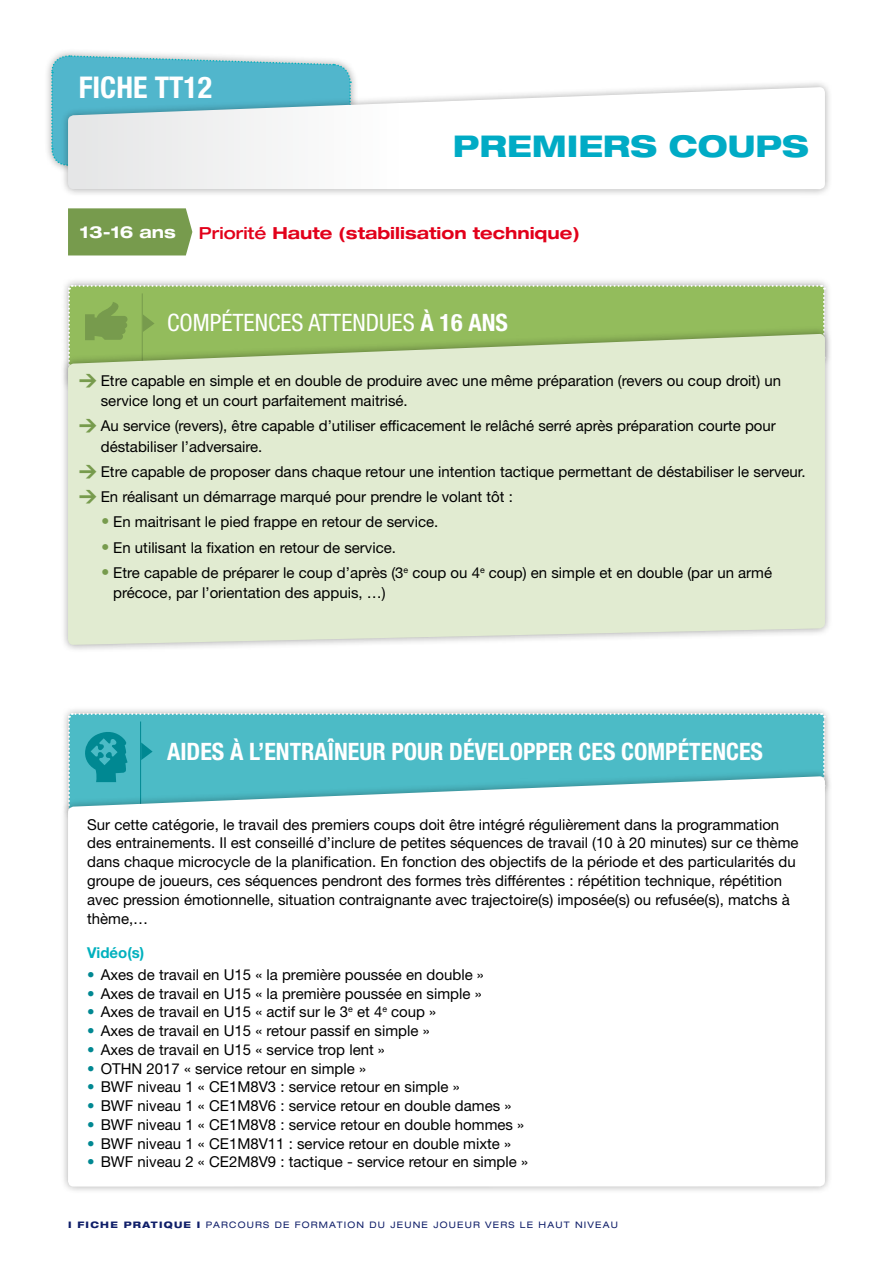
<style>
.page{position:relative;width:893px;height:1263px;background:#fff}
.page>*{position:absolute;margin:0;border:0;box-sizing:border-box;transform-origin:0 0}
.t1{font:800 expanded 30px "Helvetica Neue LT Std";color:#00abc5}
.t2{font:700 condensed 30px "Helvetica Neue LT Std";color:#fff}
.t3{font:700 condensed 24px "Helvetica Neue LT Std";color:#fff}
.t4{font:condensed 24px "Helvetica Neue LT Std";color:#fff}
.t5{font:700 expanded 16.65px "Helvetica Neue LT Std";color:#e2001a}
.t6{font:700 expanded 16.65px "Helvetica Neue LT Std";color:#fff}
.t7{font:15px/18.8px "Helvetica Neue LT Std";color:#000}
.t8{font:700 15px "Helvetica Neue LT Std";color:#00b1be}
.t9{font:expanded 9px "Helvetica Neue LT Std";letter-spacing:.135em;color:#101f69}
.s1{font-weight:500}
.s2{font-weight:700}
.s3{font-family:"DIN";font-weight:900;font-size:18px;color:#779b4d}
.s4{color:#008892}
.s5{font-weight:800}
</style>
<div class="page">
<div style="left:68px;top:208px;width:124px;height:47px;background:#779b4d"></div>
<div style="left:60px;top:705px;width:773px;height:116px;background:#000;opacity:.36"></div>
<div style="left:60px;top:768px;width:773px;height:427px;background:#000;opacity:.35"></div>
<svg style="left:68px;top:814px;width:757px;height:372px"></svg>
<svg style="left:67px;top:712px;width:759px;height:102px"></svg>
<div style="left:44px;top:48px;width:314px;height:125px;background:#000;opacity:.36"></div>
<svg style="left:50px;top:55px;width:302px;height:112px;background:#73c1d2"></svg>
<div style="left:60px;top:79px;width:773px;height:118px;background:#000;opacity:.35"></div>
<svg style="left:68px;top:87px;width:757px;height:102px"></svg>
<div style="left:60px;top:277px;width:773px;height:116px;background:#000;opacity:.36"></div>
<div style="left:60px;top:326px;width:773px;height:327px;background:#000;opacity:.35"></div>
<div style="left:68px;top:386px;width:757px;height:259px;background:#e1ebd1"></div>
<svg style="left:67px;top:284px;width:759px;height:102px;background:#afcc89"></svg>
<h1 class="t2" style="left:79px;top:69px;width:135px">FICHE TT12</h1>
<h1 class="t1" style="left:453px;top:127px;width:136px">PREMIER</h1>
<h1 class="t1" style="left:631px;top:127px;width:180px">S COUPS</h1>
<p class="t6" style="left:80px;top:221px;width:98px">13-16 ans</p>
<p class="t5" style="left:199px;top:223px;width:382px"><span class="s1">Priorité</span> Haute (stabilisation technique)</p>
<h2 class="t4" style="left:167px;top:308px;width:342px">COMPÉTENCES ATTENDUES <span class="s2">À 16 ANS</span></h2>
<p class="t7" style="left:101px;top:370px;width:682px;line-height:20.2px;text-indent:-22px"><span class="s3">&gt;</span> Etre capable en simple et en double de produire avec une même préparation (revers ou coup droit) un service long et un court parfaitement maitrisé.</p>
<p class="t7" style="left:101px;top:416px;width:677px;line-height:20.2px;text-indent:-22px"><span class="s3">&gt;</span> Au service (revers), être capable d’utiliser efficacement le relâché serré après préparation courte pour déstabiliser l’adversaire.</p>
<p class="t7" style="left:79px;top:459px;width:729px;line-height:25.2px"><span class="s3">&gt;</span> Etre capable de proposer dans chaque retour une intention tactique permettant de déstabiliser le serveur. <span class="s3">&gt;</span> En réalisant un démarrage marqué pour prendre le volant tôt :</p>
<p class="t7" style="left:101px;top:512px;width:339px"><span class="s3">•</span> En maitrisant le pied frappe en retour de service.</p>
<p class="t7" style="left:101px;top:538px;width:296px"><span class="s3">•</span> En utilisant la fixation en retour de service.</p>
<p class="t7" style="left:113px;top:562px;width:660px;line-height:20.2px;text-indent:-12px"><span class="s3">•</span> Etre capable de préparer le coup d’après (3<sup>e</sup> coup ou 4<sup>e</sup> coup) en simple et en double (par un armé précoce, par l’orientation des appuis, …)</p>
<h2 class="t3" style="left:167px;top:737px;width:597px">AIDES À L’ENTRAÎNEUR POUR DÉVELOPPER CES COMPÉTENCES</h2>
<p class="t7" style="left:87px;top:815px;width:713px">Sur cette catégorie, le travail des premiers coups doit être intégré régulièrement dans la programmation des entrainements. Il est conseillé d’inclure de petites séquences de travail (10 à 20 minutes) sur ce thème dans chaque microcycle de la planification. En fonction des objectifs de la période et des particularités du groupe de joueurs, ces séquences pendront des formes très différentes : répétition technique, répétition avec pression émotionnelle, situation contraignante avec trajectoire(s) imposée(s) ou refusée(s), matchs à thème,…</p>
<p class="t8" style="left:87px;top:943px;width:59px">Vidéo(s)</p>
<p class="t7" style="left:87px;top:965px;width:398px"><span class="s4">•</span> Axes de travail en U15 « la première poussée en double »</p>
<p class="t7" style="left:87px;top:983px;width:396px"><span class="s4">•</span> Axes de travail en U15 « la première poussée en simple »</p>
<p class="t7" style="left:87px;top:1002px;width:351px"><span class="s4">•</span> Axes de travail en U15 « actif sur le 3<sup>e</sup> et 4<sup>e</sup> coup »</p>
<p class="t7" style="left:87px;top:1021px;width:344px"><span class="s4">•</span> Axes de travail en U15 « retour passif en simple »</p>
<p class="t7" style="left:87px;top:1040px;width:299px"><span class="s4">•</span> Axes de travail en U15 « service trop lent »</p>
<p class="t7" style="left:87px;top:1058px;width:280px"><span class="s4">•</span> OTHN 2017 « service retour en simple »</p>
<p class="t7" style="left:87px;top:1077px;width:374px"><span class="s4">•</span> BWF niveau 1 « CE1M8V3 : service retour en simple »</p>
<p class="t7" style="left:87px;top:1096px;width:426px"><span class="s4">•</span> BWF niveau 1 « CE1M8V6 : service retour en double dames »</p>
<p class="t7" style="left:87px;top:1115px;width:438px"><span class="s4">•</span> BWF niveau 1 « CE1M8V8 : service retour en double hommes »</p>
<p class="t7" style="left:87px;top:1133px;width:425px"><span class="s4">•</span> BWF niveau 1 « CE1M8V11 : service retour en double mixte »</p>
<p class="t7" style="left:87px;top:1152px;width:442px"><span class="s4">•</span> BWF niveau 2 « CE2M8V9 : tactique - service retour en simple »</p>
<p class="t9" style="left:68px;top:1219px;width:551px"><span class="s5">I FICHE PRATIQUE I</span> PARCOURS DE FORMATION DU JEUNE JOUEUR VERS LE HAUT NIVEAU</p>
</div>
